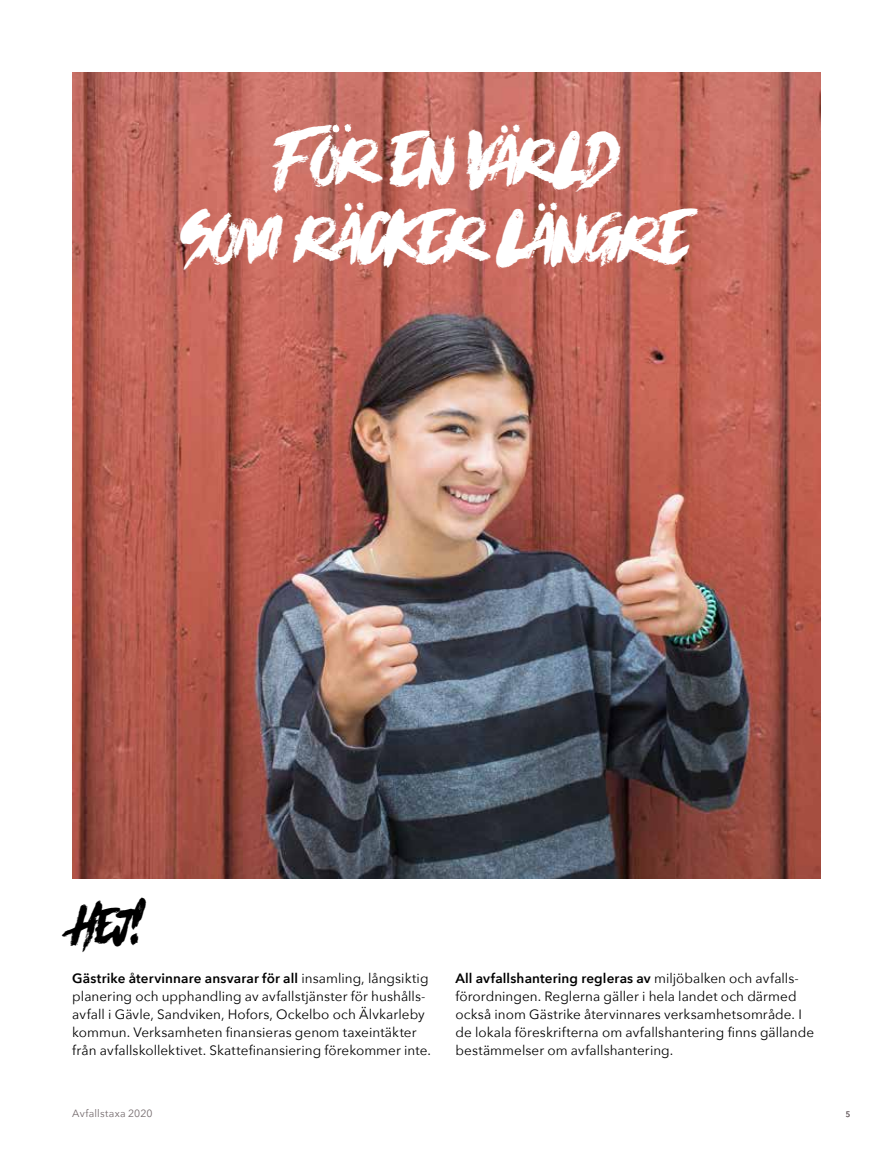
<style>
.page{position:relative;width:893px;height:1149px;background:#fff}
.page>*{position:absolute;margin:0;border:0;box-sizing:border-box;transform-origin:0 0}
.t1{font:37.5px/77.2px "Eclipse Demo";letter-spacing:.01em;color:#fff;text-align:center}
.t2{font:24px "Eclipse Demo";color:#000}
.t3{font:13.5px/18px "Avenir Next";letter-spacing:.005em;color:#000}
.t4{font:10.5px "Avenir Next";letter-spacing:.015em;color:#746a6d}
.s1{font-weight:600}
</style>
<div class="page">
<img style="left:72px;top:72px;width:749px;height:806px">
<svg style="left:331px;top:124px;width:21px;height:10px"></svg>
<h1 class="t1" style="left:185px;top:119px;width:525px">For en värld<br>som r äcker längre.</h1>
<h2 class="t2" style="left:72px;top:910px;width:76px">Hej!</h2>
<p class="t3" style="left:72px;top:968px;width:360px"><span class="s1">Gästrike återvinnare ansvarar för all</span> insamling, långsiktig planering och upphandling av avfallstjänster för hushålls&shy;avfall i Gävle, Sandviken, Hofors, Ockelbo och Älvkarleby kommun. Verksamheten finansieras genom taxeintäkter från avfallskollektivet. Skattefinansiering förekommer inte.</p>
<p class="t3" style="left:455px;top:968px;width:360px"><span class="s1">All avfallshantering regleras av</span> miljöbalken och avfalls&shy;förordningen. Reglerna gäller i hela landet och därmed också inom Gästrike återvinnares verksamhetsområde. I de lokala föreskrifterna om avfallshantering finns gällande bestämmelser om avfallshantering.</p>
<p class="t4" style="left:72px;top:1103px;width:82px">Avfallstaxa 2020</p>
<p class="t4" style="left:845px;top:1103px;width:7px">5</p>
</div>
